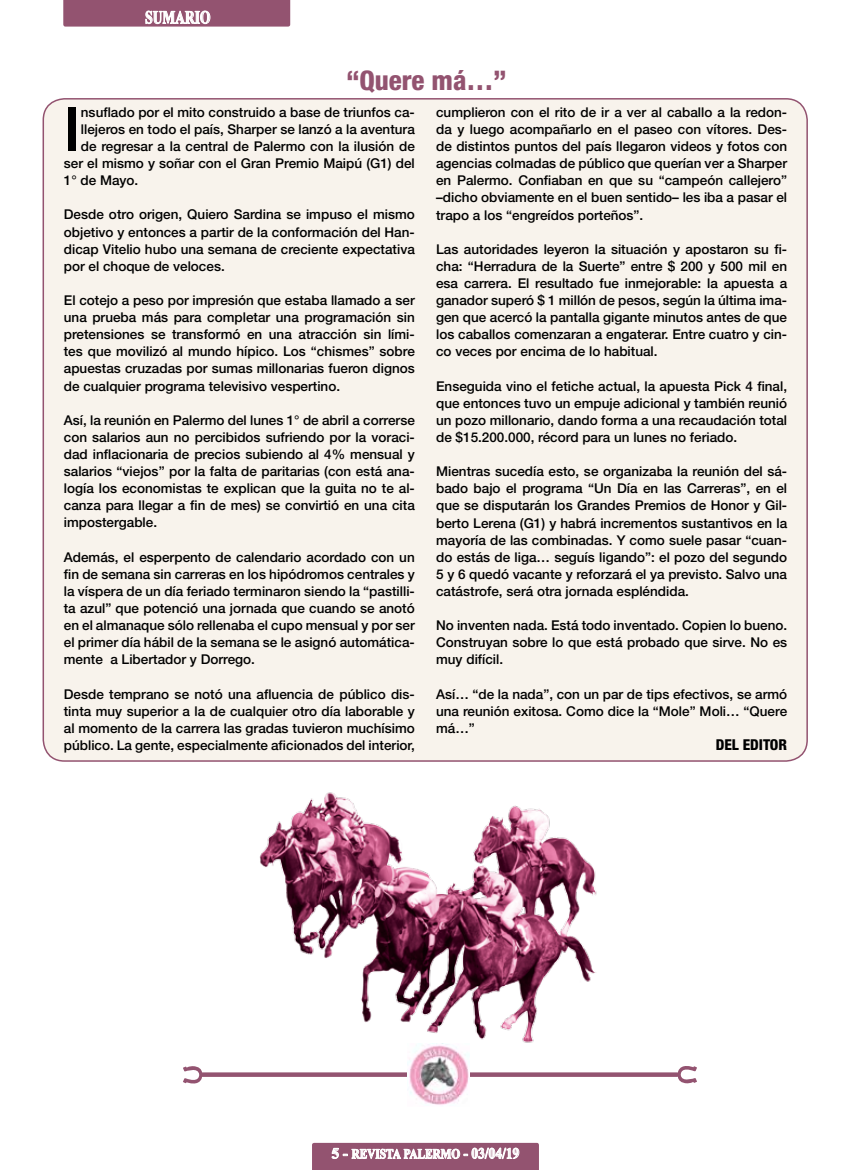
<style>
.page{position:relative;width:851px;height:1170px;background:#fff}
.page>*{position:absolute;margin:0;border:0;box-sizing:border-box;transform-origin:0 0}
.t1{font:500 61.35px "Helvetica Neue LT Std";color:#000}
.t2{font:800 condensed 27px "Helvetica Neue LT Std";color:#935370}
.t3{font:700 18px "Times New Roman";color:#fff;scale:.75 1}
.t4{font:800 condensed 15px "Helvetica Neue LT Std";color:#000}
.t5{font:500 13.5px/17.1px "Helvetica Neue LT Std";color:#000;text-align:justify}
.t6{font:700 13.5px "Times New Roman";color:#fff;scale:.83 1}
.s1{font-size:15px}
</style>
<div class="page">
<svg style="left:312px;top:1142px;width:227px;height:27px;background:#a7738a"></svg>
<svg style="left:63px;top:0;width:227px;height:27px;background:#9c617c"></svg>
<svg style="left:674px;top:1066px;width:23px;height:17px"></svg>
<svg style="left:206px;top:1072px;width:471px;height:4px;background:#9d647e"></svg>
<svg style="left:183px;top:1066px;width:23px;height:18px"></svg>
<img style="left:407px;top:1062px;width:62px;height:43px">
<img style="left:259px;top:792px;width:338px;height:270px">
<div style="left:43px;top:99px;width:764px;height:662px;background:#f8f3ec;border-radius:21px"></div>
<h3 class="t3" style="left:145px;top:5px;width:88px">SUMARIO</h3>
<h2 class="t2" style="left:346px;top:64px;width:162px">“Quere má…”</h2>
<h1 class="t1" style="left:64px;top:92px;width:19px">I</h1>
<p class="t5" style="left:81px;top:103px;width:335px">nsuflado por el mito construido a base de triunfos ca-</p>
<p class="t5" style="left:81px;top:120px;width:335px">llejeros en todo el país, Sharper se lanzó a la aventura</p>
<p class="t5" style="left:81px;top:137px;width:335px">de regresar a la central de Palermo con la ilusión de</p>
<p class="t5" style="left:64px;top:154px;width:352px">ser el mismo y soñar con el Gran Premio Maipú (G1) del</p>
<p class="t5" style="left:64px;top:172px;width:76px">1° de Mayo.</p>
<p class="t5" style="left:64px;top:206px;width:352px">Desde otro origen, Quiero Sardina se impuso el mismo objetivo y entonces a partir de la conformación del Han&shy;dicap Vitelio hubo una semana de creciente expectativa por el choque de veloces.</p>
<p class="t5" style="left:64px;top:291px;width:352px">El cotejo a peso por impresión que estaba llamado a ser una prueba más para completar una programación sin pretensiones se transformó en una atracción sin lími&shy;tes que movilizó al mundo hípico. Los “chismes” sobre apuestas cruzadas por sumas millonarias fueron dignos de cualquier programa televisivo vespertino.</p>
<p class="t5" style="left:64px;top:411px;width:352px">Así, la reunión en Palermo del lunes 1° de abril a correrse con salarios aun no percibidos sufriendo por la voraci&shy;dad inflacionaria de precios subiendo al 4% mensual y salarios “viejos” por la falta de paritarias (con está ana&shy;logía los economistas te explican que la guita no te al&shy;canza para llegar a fin de mes) se convirtió en una cita impostergable.</p>
<p class="t5" style="left:64px;top:548px;width:352px">Además, el esperpento de calendario acordado con un fin de semana sin carreras en los hipódromos centrales y la víspera de un día feriado terminaron siendo la “pastilli&shy;ta azul” que potenció una jornada que cuando se anotó en el almanaque sólo rellenaba el cupo mensual y por ser el primer día hábil de la semana se le asignó automática&shy;mente a Libertador y Dorrego.</p>
<p class="t5" style="left:64px;top:685px;width:352px">Desde temprano se notó una afluencia de público dis&shy;tinta muy superior a la de cualquier otro día laborable y al momento de la carrera las gradas tuvieron muchísimo público. La gente, especialmente aficionados del interior,</p>
<p class="t5" style="left:436px;top:103px;width:352px">cumplieron con el rito de ir a ver al caballo a la redon&shy;da y luego acompañarlo en el paseo con vítores. Des&shy;de distintos puntos del país llegaron videos y fotos con agencias colmadas de público que querían ver a Sharper en Palermo. Confiaban en que su “campeón callejero” –dicho obviamente en el buen sentido– les iba a pasar el trapo a los “engreídos porteños”.</p>
<p class="t5" style="left:436px;top:240px;width:352px">Las autoridades leyeron la situación y apostaron su fi&shy;cha: “Herradura de la Suerte” entre $ 200 y 500 mil en esa carrera. El resultado fue inmejorable: la apuesta a ganador superó $ 1 millón de pesos, según la última ima&shy;gen que acercó la pantalla gigante minutos antes de que los caballos comenzaran a engaterar. Entre cuatro y cin&shy;co veces por encima de lo habitual.</p>
<p class="t5" style="left:436px;top:377px;width:352px">Enseguida vino el fetiche actual, la apuesta Pick 4 final, que entonces tuvo un empuje adicional y también reunió un pozo millonario, dando forma a una recaudación total de $15.200.000, récord para un lunes no feriado.</p>
<p class="t5" style="left:436px;top:462px;width:352px">Mientras sucedía esto, se organizaba la reunión del sá&shy;bado bajo el programa “Un Día en las Carreras”, en el que se disputarán los Grandes Premios de Honor y Gil&shy;berto Lerena (G1) y habrá incrementos sustantivos en la mayoría de las combinadas. Y como suele pasar “cuan&shy;do estás de liga… seguís ligando”: el pozo del segundo 5 y 6 quedó vacante y reforzará el ya previsto. Salvo una catástrofe, será otra jornada espléndida.</p>
<p class="t5" style="left:436px;top:616px;width:352px">No inventen nada. Está todo inventado. Copien lo bueno.<br>Construyan sobre lo que está probado que sirve. No es muy difícil.</p>
<p class="t5" style="left:436px;top:685px;width:352px">Así… “de la nada”, con un par de tips efectivos, se armó una reunión exitosa. Como dice la “Mole” Moli… “Quere má…”</p>
<p class="t4" style="left:715px;top:735px;width:73px">DEL EDITOR</p>
<p class="t6" style="left:331px;top:1144px;width:228px"><span class="s1">5 -</span> REVISTA PALERMO <span class="s1">- 03/04/19</span></p>
</div>
